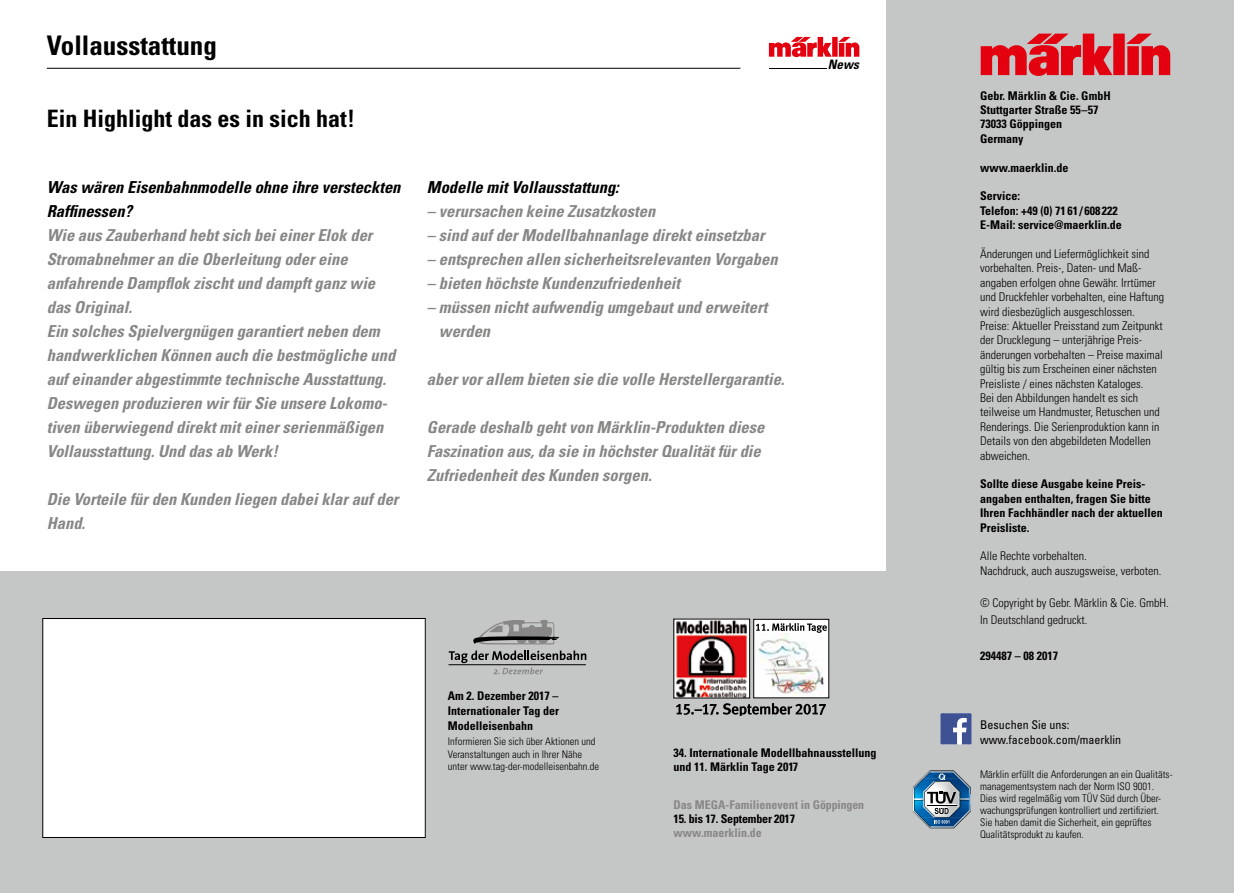
<style>
.page{position:relative;width:1234px;height:893px;background:#fff}
.page>*{position:absolute;margin:0;border:0;box-sizing:border-box;transform-origin:0 0}
.t1{font:700 condensed 27px "Univers LT Std";color:#000}
.t2{font:700 condensed 24px "Univers";color:#000}
.t3{font:italic 700 condensed 16.5px/24px "Univers";color:#878786}
.t4{font:italic 700 condensed 16.5px "Univers";color:#000}
.t5{font:italic 700 condensed 13.05px "Univers";color:#000}
.t6{font:300 condensed 12px/14.4px "Univers LT Std";color:#000}
.t7{font:700 condensed 12px/14.4px "Univers LT Std";color:#000}
.t8{font:condensed 12px/14.4px "Univers LT Std";color:#000}
.t9{font:700 condensed 12px "Univers LT Std";color:#878786}
.t10{font:300 condensed 10.5px/12px "Univers LT Std";color:#000}
.s1{color:#000}
.s2{color:#878786}
</style>
<div class="page">
<div style="left:0;top:0;width:1233px;height:893px;background:#c5c6c6"></div>
<svg style="left:980px;top:34px;width:189px;height:42px"></svg>
<div style="left:43px;top:618px;width:382px;height:219px;background:#fff"></div>
<div style="left:43px;top:618px;width:382px;height:220px;border:1px solid #000"></div>
<svg style="left:940px;top:713px;width:31px;height:31px"></svg>
<svg style="left:912px;top:770px;width:58px;height:58px"></svg>
<div style="left:0;top:0;width:884px;height:571px;background:#fff"></div>
<svg style="left:768px;top:37px;width:91px;height:20px"></svg>
<hr style="left:768px;top:68px;width:58px;height:1px;background:#000">
<svg style="left:675px;top:619px;width:154px;height:97px"></svg>
<hr style="left:47px;top:68px;width:693px;height:1px;background:#000">
<svg style="left:448px;top:650px;width:138px;height:24px"></svg>
<svg style="left:473px;top:620px;width:86px;height:24px"></svg>
<hr style="left:448px;top:664px;width:137px;height:1px;background:#000">
<p class="t1" style="left:47px;top:29px;width:172px">Vollausstattung</p>
<p class="t2" style="left:47px;top:104px;width:309px">Ein Highlight das es in sich hat!</p>
<p class="t3" style="left:47px;top:174px;width:355px"><span class="s1">Was wären Eisenbahnmodelle ohne ihre versteckten Raffinessen?<br></span>Wie aus Zauberhand hebt sich bei einer Elok der Stromabnehmer an die Oberleitung oder eine anfahrende Dampflok zischt und dampft ganz wie das Original.<br>Ein solches Spielvergnügen garantiert neben dem handwerklichen Können auch die bestmögliche und auf einander abgestimmte technische Ausstattung.<br>Deswegen produzieren wir für Sie unsere Lokomo&shy;tiven überwiegend direkt mit einer serienmäßigen Vollausstattung. Und das ab Werk!</p>
<p class="t3" style="left:47px;top:486px;width:353px">Die Vorteile für den Kunden liegen dabei klar auf der<br>Hand.</p>
<p class="t4" style="left:427px;top:177px;width:193px">Modelle mit Vollausstattung:</p>
<p class="t3" style="left:427px;top:198px;width:230px">– verursachen keine Zusatzkosten</p>
<p class="t3" style="left:427px;top:222px;width:339px">– sind auf der Modellbahnanlage direkt einsetzbar</p>
<p class="t3" style="left:427px;top:246px;width:352px">– entsprechen allen sicherheitsrelevanten Vorgaben</p>
<p class="t3" style="left:427px;top:270px;width:255px">– bieten höchste Kundenzufriedenheit</p>
<p class="t3" style="left:439px;top:295px;width:330px;text-indent:-12px">– müssen nicht aufwendig umgebaut und erweitert werden</p>
<p class="t3" style="left:427px;top:367px;width:359px">aber vor allem bieten sie die volle Herstellergarantie.</p>
<p class="t3" style="left:427px;top:415px;width:339px">Gerade deshalb geht von Märklin-Produkten diese<br>Faszination aus, da sie in höchster Qualität für die<br>Zufriedenheit des Kunden sorgen.</p>
<p class="t5" style="left:827px;top:56px;width:33px">News</p>
<p class="t7" style="left:448px;top:688px;width:113px;line-height:15px;text-align:justify">Am 2. Dezember 2017 – Internationaler Tag der Modelleisenbahn</p>
<p class="t10" style="left:448px;top:735px;width:153px;line-height:12.8px">Informieren Sie sich über Aktionen und<br>Veranstaltungen auch in Ihrer Nähe unter www.tag-der-modelleisenbahn.de</p>
<p class="t7" style="left:673px;top:746px;width:204px">34. Internationale Modellbahnausstellung und 11. Märklin Tage 2017</p>
<p class="t9" style="left:673px;top:798px;width:192px">Das MEGA-Familienevent in Göppingen</p>
<p class="t7" style="left:673px;top:812px;width:123px">15. bis 17. September 2017 <span class="s2">www.maerklin.de</span></p>
<p class="t7" style="left:979px;top:88px;width:132px">Gebr. Märklin &amp; Cie. GmbH<br>Stuttgarter Straße 55–57<br>73033 Göppingen<br>Germany</p>
<p class="t7" style="left:979px;top:160px;width:90px">www.maerklin.de</p>
<p class="t7" style="left:979px;top:189px;width:143px">Service:<br>Telefon: +49 (0) 71 61 / 608 222<br>E-Mail: service@maerklin.de</p>
<p class="t6" style="left:979px;top:247px;width:185px">Änderungen und Liefermöglichkeit sind vorbehalten. Preis-, Daten- und Maß&shy;angaben erfolgen ohne Gewähr. Irrtümer und Druckfehler vorbehalten, eine Haftung wird diesbezüglich ausgeschlossen.<br>Preise: Aktueller Preisstand zum Zeitpunkt der Drucklegung – unterjährige Preis&shy;änderungen vorbehalten – Preise maximal gültig bis zum Erscheinen einer nächsten Preisliste / eines nächsten Kataloges.<br>Bei den Abbildungen handelt es sich teilweise um Handmuster, Retuschen und Renderings. Die Serienproduktion kann in Details von den abgebildeten Modellen abweichen.</p>
<p class="t7" style="left:979px;top:477px;width:184px">Sollte diese Ausgabe keine Preis&shy;angaben enthalten, fragen Sie bitte<br>Ihren Fachhändler nach der aktuellen<br>Preisliste.</p>
<p class="t6" style="left:979px;top:549px;width:183px">Alle Rechte vorbehalten.<br>Nachdruck, auch auszugsweise, verboten.</p>
<p class="t6" style="left:979px;top:593px;width:190px;line-height:17.9px">© Copyright by Gebr. Märklin &amp; Cie. GmbH.<br>In Deutschland gedruckt.</p>
<p class="t7" style="left:979px;top:648px;width:79px">294487 – 08 2017</p>
<p class="t8" style="left:979px;top:718px;width:142px">Besuchen Sie uns: www.facebook.com/maerklin</p>
<p class="t10" style="left:979px;top:768px;width:193px">Märklin erfüllt die Anforderungen an ein Qualitäts&shy;managementsystem nach der Norm ISO 9001.<br>Dies wird regelmäßig vom TÜV Süd durch Über&shy;wachungsprüfungen kontrolliert und zertifiziert.<br>Sie haben damit die Sicherheit, ein geprüftes Qualitätsprodukt zu kaufen.</p>
</div>
